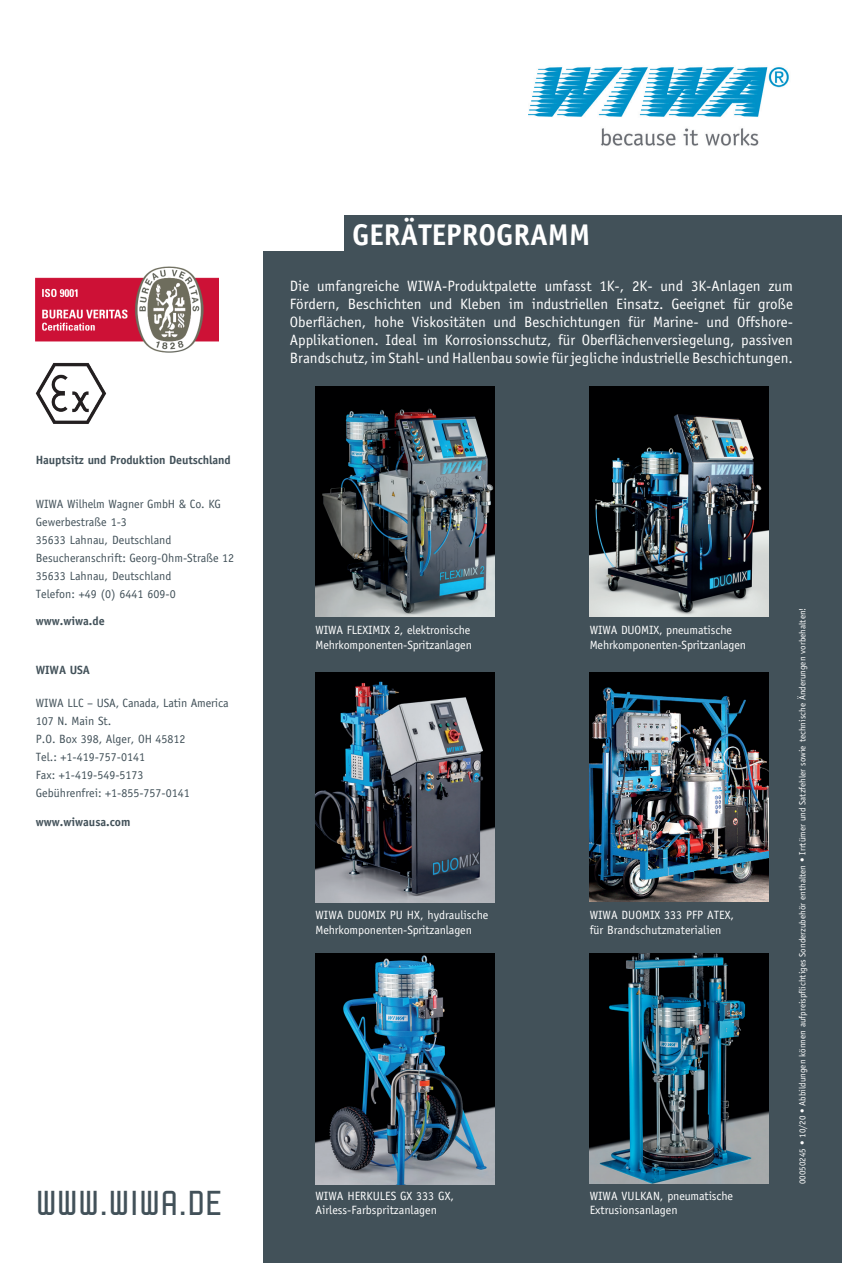
<style>
.page{position:relative;width:842px;height:1263px;background:#fff}
.page>*{position:absolute;margin:0;border:0;box-sizing:border-box;transform-origin:0 0}
.t1{font:36px "Robust ICG";color:#425159}
.t2{font:700 30px "Officina Sans";color:#fff}
.t3{font:15px/18px "Officina Sans";color:#fff;text-align:justify}
.t4{font:12px/15px "Officina Sans";letter-spacing:-.01em;color:#fff}
.t5{font:12px/18px "Officina Sans";color:#425159}
.t6{font:700 12px "Officina Sans";letter-spacing:-.01em;color:#425159}
.t7{font:9px "Officina Sans";color:#fff}
</style>
<div class="page">
<img style="left:529px;top:67px;width:260px;height:79px">
<div style="left:264px;top:252px;width:578px;height:1011px;background:#425159"></div>
<div style="left:344px;top:215px;width:498px;height:36px;background:#425159"></div>
<img style="left:590px;top:954px;width:178px;height:229px">
<img style="left:315px;top:672px;width:179px;height:230px">
<img style="left:315px;top:387px;width:179px;height:230px">
<img style="left:590px;top:387px;width:178px;height:230px">
<img style="left:590px;top:672px;width:178px;height:230px">
<img style="left:36px;top:266px;width:182px;height:87px">
<img style="left:315px;top:954px;width:179px;height:230px">
<img style="left:35px;top:362px;width:72px;height:62px">
<p class="t6" style="left:36px;top:452px;width:196px">Hauptsitz und Produktion Deutschland</p>
<p class="t5" style="left:36px;top:495px;width:200px">WIWA Wilhelm Wagner GmbH &amp; Co. KG<br>Gewerbestraße 1-3<br>35633 Lahnau, Deutschland<br>Besucheranschrift: Georg-Ohm-Straße 12<br>35633 Lahnau, Deutschland<br>Telefon: +49 (0) 6441 609-0</p>
<p class="t6" style="left:36px;top:613px;width:70px">www.wiwa.de</p>
<p class="t6" style="left:36px;top:663px;width:56px">WIWA USA</p>
<p class="t5" style="left:36px;top:694px;width:194px">WIWA LLC – USA, Canada, Latin America<br>107 N. Main St.<br>P.O. Box 398, Alger, OH 45812<br>Tel.: +1-419-757-0141<br>Fax: +1-419-549-5173<br>Gebührenfrei: +1-855-757-0141</p>
<p class="t6" style="left:36px;top:814px;width:96px">www.wiwausa.com</p>
<h1 class="t1" style="left:36px;top:1183px;width:189px">WWW.WIWA.DE</h1>
<h2 class="t2" style="left:352px;top:216px;width:239px">GERÄTEPROGRAMM</h2>
<p class="t3" style="left:290px;top:277px;width:505px">Die umfangreiche WIWA-Produktpalette umfasst 1K-, 2K- und 3K-Anlagen zum Fördern, Beschichten und Kleben im industriellen Einsatz. Geeignet für große Oberflächen, hohe Viskositäten und Beschichtungen für Marine- und Offshore-Applikationen. Ideal im Korrosionsschutz, für Oberflächenversiegelung, passiven Brandschutz, im Stahl- und Hallenbau sowie für jegliche industrielle Beschichtungen.</p>
<p class="t4" style="left:315px;top:622px;width:158px">WIWA FLEXIMIX 2, elektronische<br>Mehrkomponenten-Spritzanlagen</p>
<p class="t4" style="left:590px;top:622px;width:158px">WIWA DUOMIX, pneumatische<br>Mehrkomponenten-Spritzanlagen</p>
<p class="t4" style="left:315px;top:908px;width:174px">WIWA DUOMIX PU HX, hydraulische<br>Mehrkomponenten-Spritzanlagen</p>
<p class="t4" style="left:590px;top:908px;width:146px;line-height:14.4px">WIWA DUOMIX 333 PFP ATEX, für Brandschutzmaterialien</p>
<p class="t4" style="left:315px;top:1189px;width:140px;line-height:14.4px">WIWA HERKULES GX 333 GX,<br>Airless-Farbspritzanlagen</p>
<p class="t4" style="left:590px;top:1189px;width:145px;line-height:14.4px">WIWA VULKAN, pneumatische<br>Extrusionsanlagen</p>
<p class="t7" style="left:797px;top:1184px;width:578px;rotate:-90deg">00050245 • 10/20 • Abbildungen können aufpreispflichtiges Sonderzubehör enthalten • Irrtümer und Satzfehler sowie technische Änderungen vorbehalten!</p>
</div>
